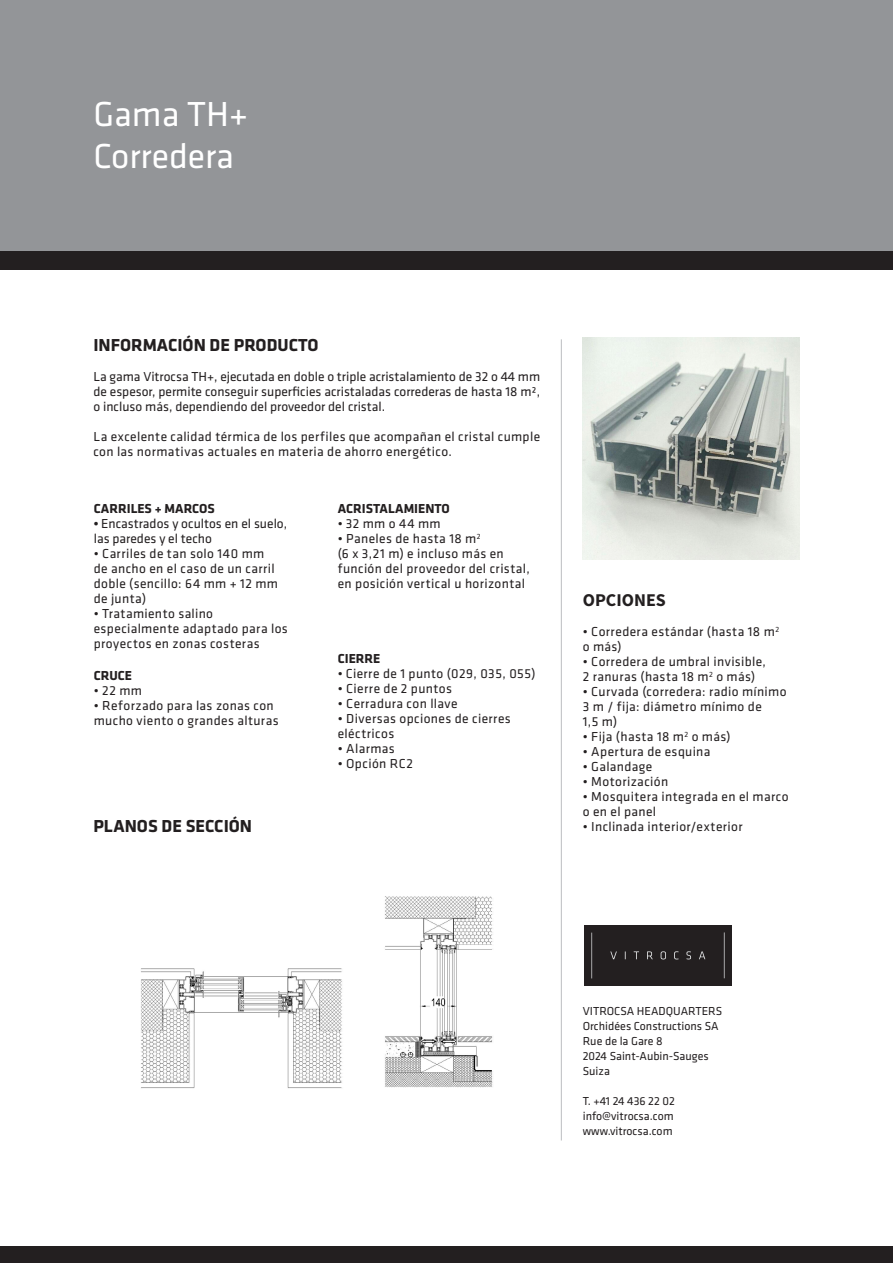
<style>
.page{position:relative;width:893px;height:1263px;background:#fff}
.page>*{position:absolute;margin:0;border:0;box-sizing:border-box;transform-origin:0 0}
.Titre_de_la_page{font:36px "Klavika";color:#fff}
.Corps_du_texte_-_gau{font:700 18px "Klavika";color:#231f20}
.Rubrique3{font:700 18px "Source Sans Pro";color:#231f20}
.TECHNO___Texte_coura{font:13.5px/15px "Klavika";letter-spacing:.025em;color:#231f20}
.Corps_du_texte_-_gau-2{font:13.5px/15px "Klavika";color:#231f20;text-align:justify}
.TECHNO___texte_titre{font:13.5px/15px "Klavika";letter-spacing:.025em;color:#231f20}
.Rubrique3-2{font:13.5px/15px "Klavika";letter-spacing:.025em;color:#231f20}
.Rubrique3-3{font:13.5px/15px "Klavika";color:#231f20}
.Rubrique3-4{font:700 13.5px "Klavika";color:#231f20}
.Petits_caractères{font:12px "Klavika";color:#231f20}
.s1{font-weight:700}
</style>
<div class="page">
<div style="left:0;top:1247px;width:893px;height:16px;background:#231f20"></div>
<hr style="left:561px;top:339px;width:1px;height:801px;background:#bcbdc0">
<div style="left:0;top:251px;width:893px;height:19px;background:#231f20"></div>
<img style="left:583px;top:338px;width:216px;height:221px">
<div style="left:0;top:0;width:893px;height:251px;background:#939598"></div>
<img style="left:141px;top:896px;width:352px;height:193px">
<div style="left:584px;top:926px;width:147px;height:60px;background:#231f20"></div>
<p class="Titre_de_la_page" style="left:93px;top:94px;width:156px">Gama TH+</p>
<p class="Titre_de_la_page" style="left:93px;top:136px;width:142px">Corredera</p>
<p class="Corps_du_texte_-_gau" style="left:93px;top:332px;width:227px">INFORMACIÓN DE PRODUCTO</p>
<p class="Corps_du_texte_-_gau-2" style="left:93px;top:370px;width:448px">La gama Vitrocsa TH+, ejecutada en doble o triple acristalamiento de 32 o 44 mm de espesor, permite conseguir superficies acristaladas correderas de hasta 18 m², o incluso más, dependiendo del proveedor del cristal.</p>
<p class="TECHNO___texte_titre" style="left:93px;top:430px;width:448px">La excelente calidad térmica de los perfiles que acompañan el cristal cumple con las normativas actuales en materia de ahorro energético.</p>
<p class="Rubrique3-4" style="left:94px;top:499px;width:122px">CARRILES + MARCOS</p>
<p class="Rubrique3-3" style="left:94px;top:517px;width:195px"><span class="s1">•</span> Encastrados y ocultos en el suelo, las paredes y el techo</p>
<p class="TECHNO___Texte_coura" style="left:94px;top:547px;width:186px">• Carriles de tan solo 140 mm de ancho en el caso de un carril doble (sencillo: 64 mm + 12 mm de junta)</p>
<p class="TECHNO___Texte_coura" style="left:94px;top:607px;width:196px">• Tratamiento salino especialmente adaptado para los proyectos en zonas costeras</p>
<p class="Rubrique3-4" style="left:94px;top:666px;width:40px">CRUCE</p>
<p class="Rubrique3-2" style="left:94px;top:683px;width:50px">• 22 mm</p>
<p class="Rubrique3-2" style="left:94px;top:698px;width:186px">• Reforzado para las zonas con mucho viento o grandes alturas</p>
<p class="Corps_du_texte_-_gau" style="left:93px;top:813px;width:160px">PLANOS DE SECCIÓN</p>
<p class="Rubrique3-4" style="left:338px;top:499px;width:114px">ACRISTALAMIENTO</p>
<p class="Rubrique3-2" style="left:338px;top:517px;width:104px">• 32 mm o 44 mm</p>
<p class="TECHNO___Texte_coura" style="left:338px;top:532px;width:194px">• Paneles de hasta 18 m<sup>2<br></sup>(6 x 3,21 m) e incluso más en función del proveedor del cristal, en posición vertical u horizontal</p>
<p class="Rubrique3-4" style="left:338px;top:649px;width:44px">CIERRE</p>
<p class="Rubrique3-2" style="left:338px;top:667px;width:199px">• Cierre de 1 punto (029, 035, 055)</p>
<p class="TECHNO___Texte_coura" style="left:338px;top:682px;width:116px">• Cierre de 2 puntos</p>
<p class="TECHNO___Texte_coura" style="left:338px;top:697px;width:121px">• Cerradura con llave</p>
<p class="TECHNO___Texte_coura" style="left:338px;top:712px;width:175px">• Diversas opciones de cierres eléctricos</p>
<p class="TECHNO___Texte_coura" style="left:338px;top:742px;width:59px">• Alarmas</p>
<p class="TECHNO___Texte_coura" style="left:338px;top:757px;width:77px">• Opción RC2</p>
<p class="Rubrique3" style="left:583px;top:589px;width:85px">OPCIONES</p>
<p class="TECHNO___Texte_coura" style="left:583px;top:624px;width:198px">• Corredera estándar (hasta 18 m<sup>2 </sup>o más)</p>
<p class="TECHNO___Texte_coura" style="left:583px;top:654px;width:185px">• Corredera de umbral invisible,<br>2 ranuras (hasta 18 m<sup>2</sup> o más)</p>
<p class="TECHNO___Texte_coura" style="left:583px;top:684px;width:205px">• Curvada (corredera: radio mínimo<br>3 m / fija: diámetro mínimo de<br>1,5 m)</p>
<p class="TECHNO___Texte_coura" style="left:583px;top:729px;width:149px">• Fija (hasta 18 m<sup>2</sup> o más)</p>
<p class="TECHNO___Texte_coura" style="left:583px;top:744px;width:129px">• Apertura de esquina</p>
<p class="TECHNO___Texte_coura" style="left:583px;top:759px;width:71px">• Galandage</p>
<p class="TECHNO___Texte_coura" style="left:583px;top:774px;width:87px">• Motorización</p>
<p class="TECHNO___Texte_coura" style="left:583px;top:789px;width:207px">• Mosquitera integrada en el marco o en el panel</p>
<p class="TECHNO___Texte_coura" style="left:583px;top:819px;width:161px">• Inclinada interior/exterior</p>
<p class="Petits_caractères" style="left:583px;top:1004px;width:141px">VITROCSA HEADQUARTERS</p>
<p class="Petits_caractères" style="left:583px;top:1019px;width:137px">Orchidées Constructions SA</p>
<p class="Petits_caractères" style="left:583px;top:1034px;width:81px">Rue de la Gare 8</p>
<p class="Petits_caractères" style="left:583px;top:1049px;width:127px">2024 Saint-Aubin-Sauges</p>
<p class="Petits_caractères" style="left:583px;top:1064px;width:29px">Suiza</p>
<p class="Petits_caractères" style="left:583px;top:1094px;width:94px">T. +41 24 436 22 02</p>
<p class="Petits_caractères" style="left:583px;top:1109px;width:92px">info@vitrocsa.com</p>
<p class="Petits_caractères" style="left:583px;top:1124px;width:91px">www.vitrocsa.com</p>
</div>
